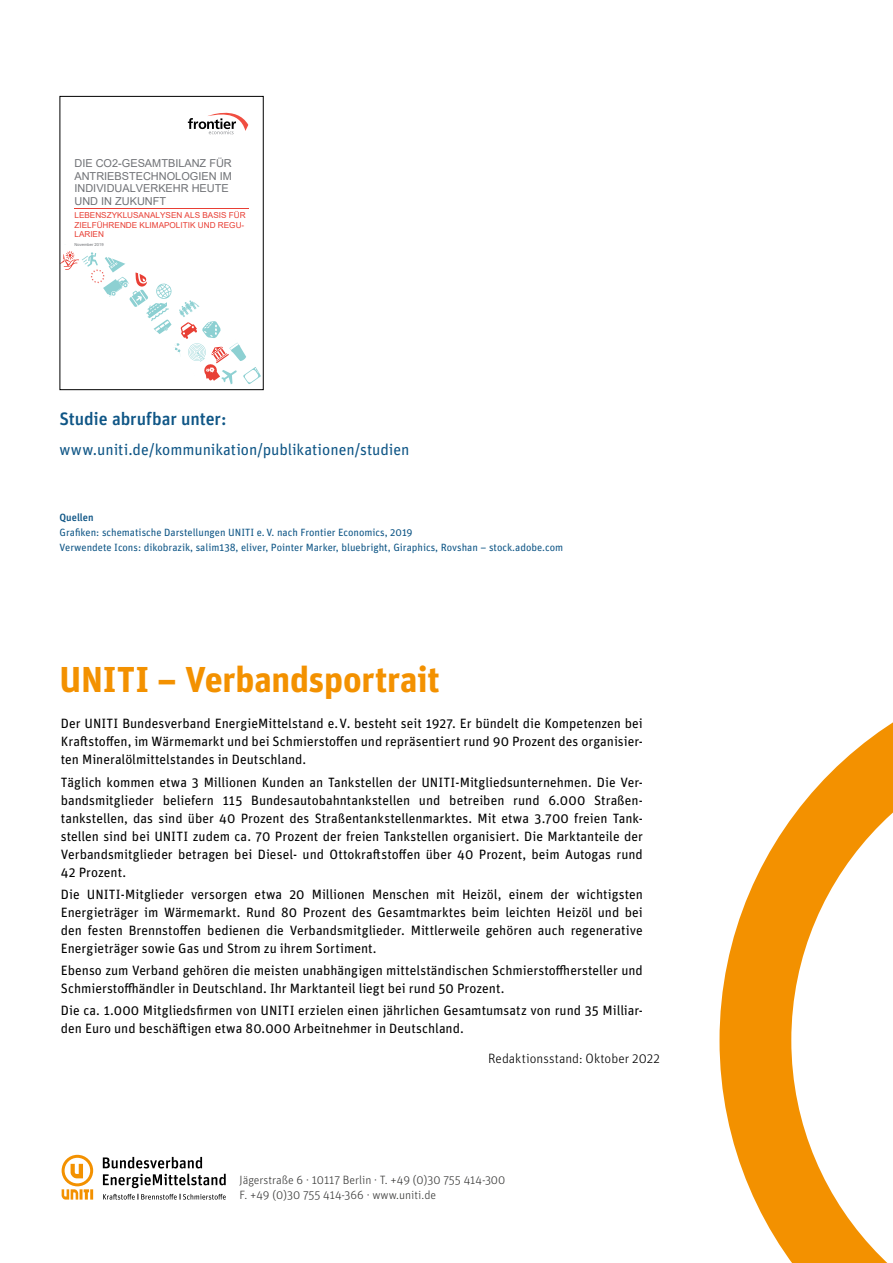
<style>
.page{position:relative;width:893px;height:1263px;background:#fff}
.page>*{position:absolute;margin:0;border:0;box-sizing:border-box;transform-origin:0 0}
.t1{font:700 36px "Unit OT";letter-spacing:-.005em;color:#f39100}
.Grundschrift{font:500 18px "Unit OT";letter-spacing:-.005em;color:#0f5686}
.Grundschrift-2{font:15.75px "Unit OT";letter-spacing:-.005em;color:#0f5686}
.Verbandsportrait{font:13.5px/18px "Unit OT";color:#000;text-align:justify}
.Verbandsportrait_Unterzeile{font:300 13.5px "Unit OT";letter-spacing:.005em;color:#000}
.t2{font:300 12px "Unit OT";color:#3a3a39}
.t3{font:10.95px/12.6px "Arial";color:#707276}
.t4{font:10.5px/15px "Unit OT";color:#0f5686}
.t5{font:500 10.5px "Unit OT";color:#0f5686}
.t6{font:8.25px/9.4px "Arial";color:#e83f35}
.t7{font:4.05px "Arial";letter-spacing:.005em;color:#707276}
</style>
<div class="page">
<svg style="left:188px;top:113px;width:60px;height:21px"></svg>
<svg style="left:62px;top:208px;width:199px;height:176px"></svg>
<hr style="left:74px;top:209px;width:175px;height:1px;background:#e83f35">
<div style="left:60px;top:96px;width:204px;height:294px;border:1px solid #000"></div>
<svg style="left:719px;top:722px;width:174px;height:541px"></svg>
<svg style="left:62px;top:1155px;width:31px;height:44px"></svg>
<svg style="left:103px;top:1157px;width:99px;height:11px"></svg>
<svg style="left:103px;top:1174px;width:123px;height:14px"></svg>
<svg style="left:103px;top:1194px;width:123px;height:5px"></svg>
<p class="t3" style="left:74px;top:157px;width:159px">DIE CO2-GESAMTBILANZ FÜR<br>ANTRIEBSTECHNOLOGIEN IM<br>INDIVIDUALVERKEHR HEUTE<br>UND IN ZUKUNFT</p>
<p class="t6" style="left:74px;top:211px;width:173px">LEBENSZYKLUSANALYSEN ALS BASIS FÜR<br>ZIELFÜHRENDE KLIMAPOLITIK UND REGU-<br>LARIEN</p>
<p class="t7" style="left:74px;top:241px;width:31px">November 2019</p>
<p class="Grundschrift" style="left:60px;top:407px;width:168px">Studie abrufbar unter:</p>
<p class="Grundschrift-2" style="left:60px;top:440px;width:351px">www.uniti.de/kommunikation/publikationen/studien</p>
<p class="t5" style="left:60px;top:511px;width:36px">Quellen</p>
<p class="t4" style="left:60px;top:525px;width:505px">Grafiken: schematische Darstellungen UNITI e. V. nach Frontier Economics, 2019<br>Verwendete Icons: dikobrazik, salim138, eliver, Pointer Marker, bluebright, Giraphics, Rovshan – stock.adobe.com</p>
<p class="t1" style="left:60px;top:656px;width:382px">UNITI – Verbandsportrait</p>
<p class="Verbandsportrait" style="left:61px;top:714px;width:584px">Der UNITI Bundesverband EnergieMittelstand e.V. besteht seit 1927. Er bündelt die Kompetenzen bei Kraftstoffen, im Wärmemarkt und bei Schmierstoffen und repräsentiert rund 90 Prozent des organisier&shy;ten Mineralölmittelstandes in Deutschland.</p>
<p class="Verbandsportrait" style="left:61px;top:773px;width:584px">Täglich kommen etwa 3 Millionen Kunden an Tankstellen der UNITI-Mitgliedsunternehmen. Die Ver&shy;bandsmitglieder beliefern 115 Bundesautobahntankstellen und betreiben rund 6.000 Straßen&shy;tankstellen, das sind über 40 Prozent des Straßentankstellenmarktes. Mit etwa 3.700 freien Tank&shy;stellen sind bei UNITI zudem ca. 70 Prozent der freien Tankstellen organisiert. Die Marktanteile der Verbandsmitglieder betragen bei Diesel- und Ottokraftstoffen über 40 Prozent, beim Autogas rund 42 Prozent.</p>
<p class="Verbandsportrait" style="left:61px;top:885px;width:584px">Die UNITI-Mitglieder versorgen etwa 20 Millionen Menschen mit Heizöl, einem der wichtigsten Energieträger im Wärmemarkt. Rund 80 Prozent des Gesamtmarktes beim leichten Heizöl und bei den festen Brennstoffen bedienen die Verbandsmitglieder. Mittlerweile gehören auch regenerative Energieträger sowie Gas und Strom zu ihrem Sortiment.</p>
<p class="Verbandsportrait" style="left:61px;top:961px;width:584px">Ebenso zum Verband gehören die meisten unabhängigen mittelständischen Schmierstoffhersteller und<br>Schmierstoffhändler in Deutschland. Ihr Marktanteil liegt bei rund 50 Prozent.</p>
<p class="Verbandsportrait" style="left:61px;top:1001px;width:582px">Die ca. 1.000 Mitgliedsfirmen von UNITI erzielen einen jährlichen Gesamtumsatz von rund 35 Milliar&shy;den Euro und beschäftigen etwa 80.000 Arbeitnehmer in Deutschland.</p>
<p class="Verbandsportrait_Unterzeile" style="left:488px;top:1051px;width:173px">Redaktionsstand: Oktober 2022</p>
<p class="t2" style="left:240px;top:1173px;width:267px">Jägerstraße 6 · 10117 Berlin · T. +49 (0)30 755 414-300</p>
<p class="t2" style="left:240px;top:1188px;width:198px">F. +49 (0)30 755 414-366 · www.uniti.de</p>
</div>
